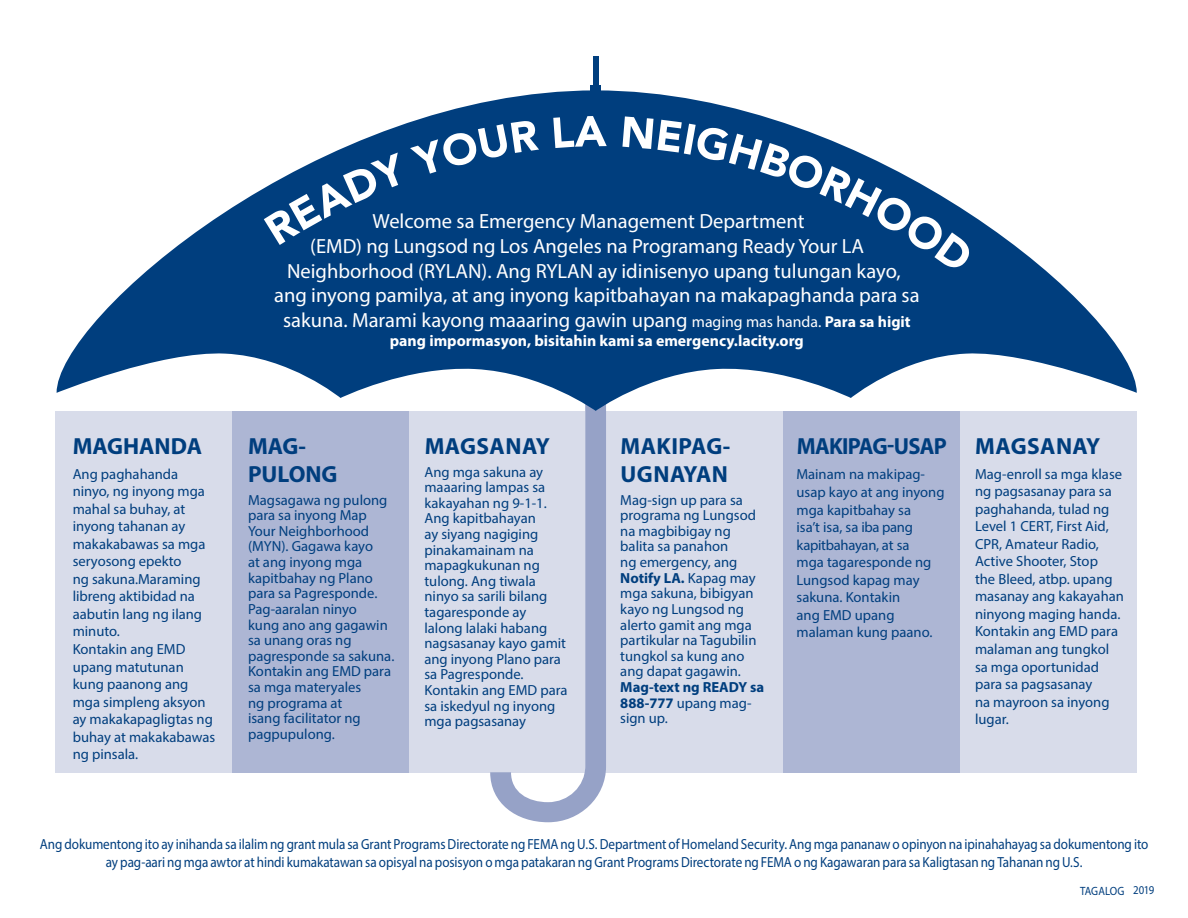
<style>
.page{position:relative;width:1188px;height:918px;background:#fff}
.page>*{position:absolute;margin:0;border:0;box-sizing:border-box;transform-origin:0 0}
.t1{font:700 23.4px/28px "Myriad Pro";letter-spacing:.02em;color:#003e7e}
.t2{font:700 23.4px/28px "Myriad Pro";color:#003e7e}
.t3{font:700 23.4px "Myriad Pro";letter-spacing:-.03em;color:#003e7e;scale:.96 1}
.t4{font:20.55px "Myriad Pro";color:#fff}
.t5{font:700 15.75px "Myriad Pro";color:#fff}
.t6{font:14.7px/15.6px "Myriad Pro";color:#003e7e}
.t7{font:14.7px/17.5px "Myriad Pro";color:#003e7e;text-align:center;scale:.9 1}
.t8{font:700 14.7px/15.6px "Myriad Pro";color:#003e7e}
.t9{font:12px "Myriad Pro";letter-spacing:-.015em;color:#003e7e;scale:.9 1}
.s1{font-size:15.75px}
.s2{font-weight:700;font-size:15.75px}
.s3{font-weight:700}
.s4{font-weight:400}
</style>
<div class="page">
<div style="left:601px;top:411px;width:182px;height:361px;background:#d8dcea"></div>
<div style="left:408px;top:411px;width:177px;height:361px;background:#d8dcea"></div>
<div style="left:55px;top:411px;width:177px;height:361px;background:#d8dcea"></div>
<div style="left:232px;top:411px;width:177px;height:361px;background:#adb6d4"></div>
<div style="left:783px;top:411px;width:177px;height:361px;background:#adb6d4"></div>
<div style="left:960px;top:411px;width:177px;height:361px;background:#d8dcea"></div>
<div style="left:593px;top:57px;width:6px;height:28px;background:#003e7e"></div>
<div style="left:591px;top:85px;width:10px;height:5px;background:#003e7e"></div>
<svg style="left:490px;top:411px;width:116px;height:411px"></svg>
<svg style="left:57px;top:90px;width:1080px;height:321px;fill:#003e7e"></svg>
<svg style="left:264px;top:116px;width:343px;height:129px;fill:#003e7e"></svg>
<svg style="left:622px;top:116px;width:347px;height:151px;fill:#003e7e"></svg>
<p class="t4" style="left:373px;top:209px;width:433px">Welcome sa Emergency Management Department</p>
<p class="t4" style="left:310px;top:234px;width:555px">(EMD) ng Lungsod ng Los Angeles na Programang Ready Your LA</p>
<p class="t4" style="left:287px;top:258px;width:615px">Neighborhood (RYLAN). Ang RYLAN ay idinisenyo upang tulungan kayo,</p>
<p class="t4" style="left:274px;top:283px;width:647px">ang inyong pamilya, at ang inyong kapitbahayan na makapaghanda para sa</p>
<p class="t4" style="left:283px;top:308px;width:629px">sakuna. Marami kayong maaaring gawin upang <span class="s1">maging mas handa.</span> <span class="s2">Para sa higit</span></p>
<p class="t5" style="left:390px;top:330px;width:416px">pang impormasyon, bisitahin kami sa emergency.lacity.org</p>
<h2 class="t2" style="left:73px;top:431px;width:131px">MAGHANDA</h2>
<p class="t6" style="left:73px;top:465px;width:144px;line-height:17.5px">Ang paghahanda ninyo, ng inyong mga mahal sa buhay, at inyong tahanan ay makakabawas sa mga seryosong epekto<br>ng sakuna.Maraming libreng aktibidad na aabutin lang ng ilang minuto.<br>Kontakin ang EMD upang matutunan kung paanong ang mga simpleng aksyon ay makakapagligtas ng buhay at makakabawas ng pinsala.</p>
<h2 class="t2" style="left:248px;top:431px;width:91px">MAG-<br>PULONG</h2>
<p class="t6" style="left:248px;top:492px;width:148px">Magsagawa ng pulong para sa inyong Map<br>Your Neighborhood (MYN). Gagawa kayo<br>at ang inyong mga kapitbahay ng Plano para sa Pagresponde.<br>Pag-aaralan ninyo<br>kung ano ang gagawin sa unang oras ng pagresponde sa sakuna.<br>Kontakin ang EMD para sa mga materyales<br>ng programa at<br>isang facilitator ng pagpupulong.</p>
<h2 class="t1" style="left:425px;top:431px;width:127px">MAGSANAY</h2>
<p class="t6" style="left:424px;top:464px;width:145px">Ang mga sakuna ay maaaring lampas sa kakayahan ng 9-1-1.<br>Ang kapitbahayan<br>ay siyang nagiging pinakamainam na mapagkukunan ng tulong. Ang tiwala ninyo sa sarili bilang tagaresponde ay lalong lalaki habang nagsasanay kayo gamit ang inyong Plano para sa Pagresponde.<br>Kontakin ang EMD para sa iskedyul ng inyong mga pagsasanay</p>
<h2 class="t1" style="left:621px;top:431px;width:111px">MAKIPAG-<br>UGNAYAN</h2>
<p class="t6" style="left:620px;top:492px;width:138px">Mag-sign up para sa programa ng Lungsod na magbibigay ng balita sa panahon<br>ng emergency, ang<br><span class="s3">Notify LA.</span> Kapag may mga sakuna, bibigyan kayo ng Lungsod ng alerto gamit ang mga partikular na Tagubilin tungkol sa kung ano ang dapat gagawin.</p>
<p class="t8" style="left:620px;top:679px;width:145px">Mag-text ng READY sa<br>888-777 <span class="s4">upang mag&shy;sign up.</span></p>
<h2 class="t3" style="left:797px;top:431px;width:158px">MAKIPAG-USAP</h2>
<p class="t6" style="left:797px;top:466px;width:150px;line-height:17.5px">Mainam na makipag&shy;usap kayo at ang inyong mga kapitbahay sa<br>isa’t isa, sa iba pang kapitbahayan, at sa<br>mga tagaresponde ng<br>Lungsod kapag may sakuna. Kontakin<br>ang EMD upang malaman kung paano.</p>
<h2 class="t1" style="left:975px;top:431px;width:127px">MAGSANAY</h2>
<p class="t6" style="left:975px;top:465px;width:150px;line-height:17.5px">Mag-enroll sa mga klase ng pagsasanay para sa paghahanda, tulad ng<br>Level 1 CERT, First Aid,<br>CPR, Amateur Radio,<br>Active Shooter, Stop<br>the Bleed, atbp. upang masanay ang kakayahan ninyong maging handa.<br>Kontakin ang EMD para malaman ang tungkol sa mga oportunidad para sa pagsasanay<br>na mayroon sa inyong lugar.</p>
<p class="t7" style="left:40px;top:835px;width:1233px">Ang dokumentong ito ay inihanda sa ilalim ng grant mula sa Grant Programs Directorate ng FEMA ng U.S. Department of Homeland Security. Ang mga pananaw o opinyon na ipinahahayag sa dokumentong ito ay pag-aari ng mga awtor at hindi kumakatawan sa opisyal na posisyon o mga patakaran ng Grant Programs Directorate ng FEMA o ng Kagawaran para sa Kaligtasan ng Tahanan ng U.S.</p>
<p class="t9" style="left:1080px;top:883px;width:84px">TAGALOG 2019</p>
</div>
